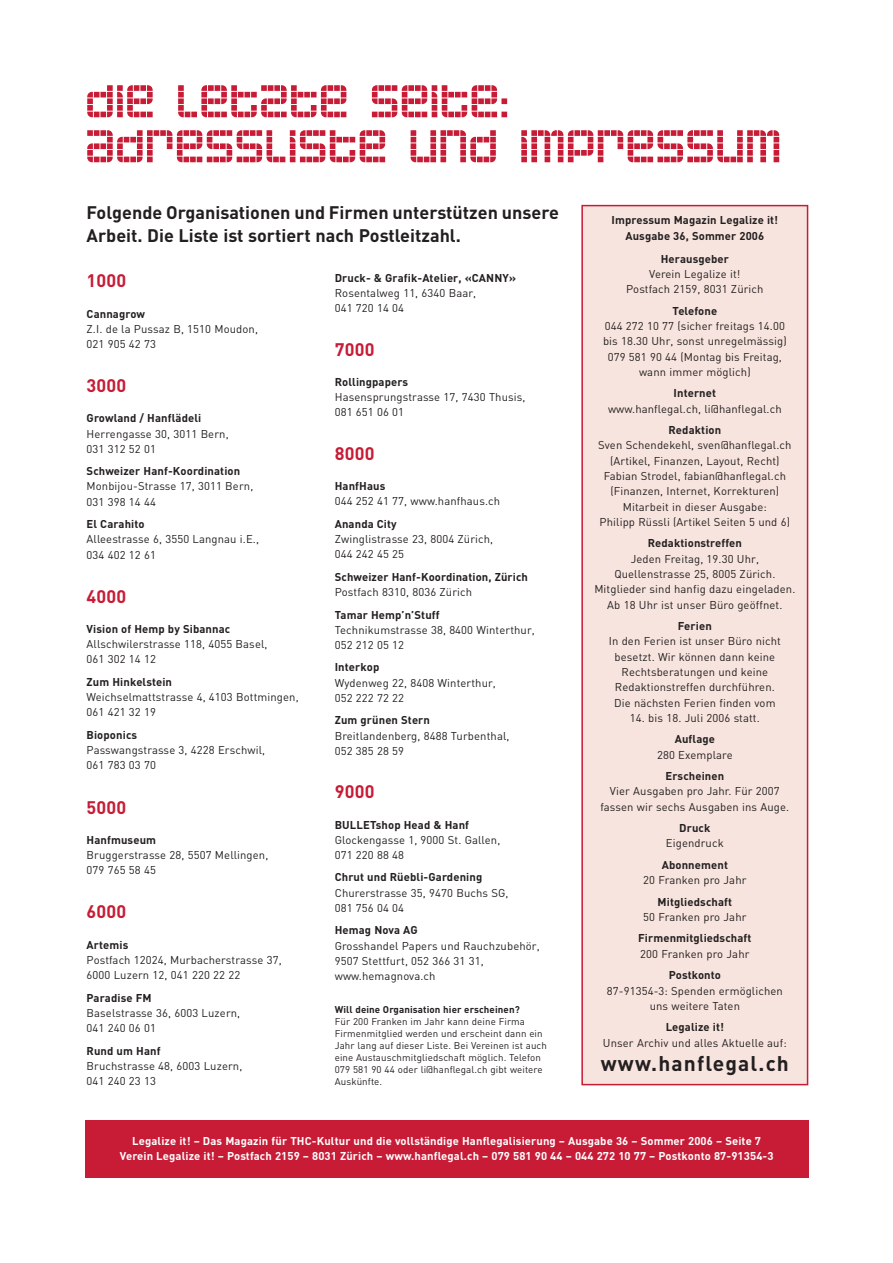
<style>
.page{position:relative;width:893px;height:1263px;background:#fff}
.page>*{position:absolute;margin:0;border:0;box-sizing:border-box;transform-origin:0 0}
.t1{font:60px/45px "Astronaut";color:#c71b36}
.t2{font:700 21px "DIN";letter-spacing:.055em;color:#231f20}
.t3{font:700 18px/22.5px "DIN";color:#231f20}
.t4{font:700 18px "DIN";letter-spacing:.01em;color:#c71b36}
.t5{font:11.25px/15.1px "DIN";letter-spacing:.01em;color:#231f20}
.t6{font:700 11.25px/15.3px "DIN";letter-spacing:.01em;color:#231f20;text-align:center}
.t7{font:700 11.25px/15.1px "DIN";letter-spacing:.01em;color:#fff;text-align:center}
.t8{font:9.75px/12px "DIN";letter-spacing:.01em;color:#231f20}
.t9{font:700 9.75px "DIN";letter-spacing:.01em;color:#231f20}
</style>
<div class="page">
<div style="left:85px;top:1121px;width:723px;height:57px;background:#c71b36"></div>
<div style="left:582px;top:206px;width:225px;height:879px;background:#f7e4de"></div>
<div style="left:581px;top:205px;width:227px;height:880px;border:2px solid #c71b36"></div>
<h1 class="t1" style="left:83px;top:74px;width:698px">die letzte seite: adressliste und impressum</h1>
<h3 class="t3" style="left:87px;top:203px;width:474px">Folgende Organisationen und Firmen unterstützen unsere<br>Arbeit. Die Liste ist sortiert nach Postleitzahl.</h3>
<h3 class="t4" style="left:87px;top:274px;width:41px">1000</h3>
<p class="t6" style="left:87px;top:307px;width:60px">Cannagrow</p>
<p class="t5" style="left:87px;top:322px;width:173px">Z.I. de la Pussaz B, 1510 Moudon,<br>021 905 42 73</p>
<h3 class="t4" style="left:87px;top:379px;width:41px">3000</h3>
<p class="t6" style="left:87px;top:412px;width:116px">Growland / Hanflädeli</p>
<p class="t5" style="left:87px;top:427px;width:143px">Herrengasse 30, 3011 Bern,<br>031 312 52 01</p>
<p class="t6" style="left:87px;top:465px;width:155px">Schweizer Hanf-Koordination</p>
<p class="t5" style="left:87px;top:480px;width:168px">Monbijou-Strasse 17, 3011 Bern,<br>031 398 14 44</p>
<p class="t6" style="left:87px;top:518px;width:60px">El Carahito</p>
<p class="t5" style="left:87px;top:533px;width:174px">Alleestrasse 6, 3550 Langnau i.E.,<br>034 402 12 61</p>
<h3 class="t4" style="left:87px;top:590px;width:41px">4000</h3>
<p class="t6" style="left:87px;top:622px;width:145px">Vision of Hemp by Sibannac</p>
<p class="t5" style="left:87px;top:638px;width:182px">Allschwilerstrasse 118, 4055 Basel,<br>061 302 14 12</p>
<p class="t6" style="left:87px;top:675px;width:87px">Zum Hinkelstein</p>
<p class="t5" style="left:87px;top:691px;width:213px">Weichselmattstrasse 4, 4103 Bottmingen,<br>061 421 32 19</p>
<p class="t6" style="left:87px;top:728px;width:52px">Bioponics</p>
<p class="t5" style="left:87px;top:744px;width:180px">Passwangstrasse 3, 4228 Erschwil,<br>061 783 03 70</p>
<h3 class="t4" style="left:87px;top:801px;width:41px">5000</h3>
<p class="t6" style="left:87px;top:833px;width:71px">Hanfmuseum</p>
<p class="t5" style="left:87px;top:849px;width:183px">Bruggerstrasse 28, 5507 Mellingen,<br>079 765 58 45</p>
<h3 class="t4" style="left:87px;top:906px;width:41px">6000</h3>
<p class="t6" style="left:87px;top:938px;width:43px">Artemis</p>
<p class="t5" style="left:87px;top:954px;width:196px">Postfach 12024, Murbacherstrasse 37,<br>6000 Luzern 12, 041 220 22 22</p>
<p class="t6" style="left:87px;top:991px;width:67px">Paradise FM</p>
<p class="t5" style="left:87px;top:1007px;width:155px">Baselstrasse 36, 6003 Luzern,<br>041 240 06 01</p>
<p class="t6" style="left:87px;top:1044px;width:75px">Rund um Hanf</p>
<p class="t5" style="left:87px;top:1059px;width:157px">Bruchstrasse 48, 6003 Luzern,<br>041 240 23 13</p>
<p class="t6" style="left:335px;top:271px;width:183px">Druck- &amp; Grafik-Atelier, «CANNY»</p>
<p class="t5" style="left:335px;top:287px;width:143px">Rosentalweg 11, 6340 Baar,<br>041 720 14 04</p>
<h3 class="t4" style="left:335px;top:343px;width:41px">7000</h3>
<p class="t6" style="left:335px;top:375px;width:75px">Rollingpapers</p>
<p class="t5" style="left:335px;top:391px;width:192px">Hasensprungstrasse 17, 7430 Thusis,<br>081 651 06 01</p>
<h3 class="t4" style="left:335px;top:447px;width:41px">8000</h3>
<p class="t6" style="left:335px;top:479px;width:52px">HanfHaus</p>
<p class="t5" style="left:335px;top:495px;width:167px">044 252 41 77, www.hanfhaus.ch</p>
<p class="t6" style="left:335px;top:517px;width:64px">Ananda City</p>
<p class="t5" style="left:335px;top:533px;width:160px">Zwinglistrasse 23, 8004 Zürich,<br>044 242 45 25</p>
<p class="t6" style="left:335px;top:570px;width:195px">Schweizer Hanf-Koordination, Zürich</p>
<p class="t5" style="left:335px;top:586px;width:139px">Postfach 8310, 8036 Zürich</p>
<p class="t6" style="left:335px;top:608px;width:106px">Tamar Hemp’n’Stuff</p>
<p class="t5" style="left:335px;top:623px;width:202px">Technikumstrasse 38, 8400 Winterthur,<br>052 212 05 12</p>
<p class="t6" style="left:335px;top:661px;width:46px">Interkop</p>
<p class="t5" style="left:335px;top:676px;width:163px">Wydenweg 22, 8408 Winterthur,<br>052 222 72 22</p>
<p class="t6" style="left:335px;top:714px;width:97px">Zum grünen Stern</p>
<p class="t5" style="left:335px;top:729px;width:176px">Breitlandenberg, 8488 Turbenthal,<br>052 385 28 59</p>
<h3 class="t4" style="left:335px;top:785px;width:41px">9000</h3>
<p class="t6" style="left:335px;top:818px;width:136px">BULLETshop Head &amp; Hanf</p>
<p class="t5" style="left:335px;top:833px;width:167px">Glockengasse 1, 9000 St. Gallen,<br>071 220 88 48</p>
<p class="t6" style="left:335px;top:871px;width:149px">Chrut und Rüebli-Gardening</p>
<p class="t5" style="left:335px;top:886px;width:175px">Churerstrasse 35, 9470 Buchs SG,<br>081 756 04 04</p>
<p class="t6" style="left:335px;top:924px;width:84px">Hemag Nova AG</p>
<p class="t5" style="left:335px;top:939px;width:206px">Grosshandel Papers und Rauchzubehör,<br>9507 Stettfurt, 052 366 31 31, www.hemagnova.ch</p>
<p class="t9" style="left:335px;top:1006px;width:186px">Will deine Organisation hier erscheinen?</p>
<p class="t8" style="left:335px;top:1017px;width:214px">Für 200 Franken im Jahr kann deine Firma Firmenmitglied werden und erscheint dann ein Jahr lang auf dieser Liste. Bei Vereinen ist auch eine Austauschmitgliedschaft möglich. Telefon 079 581 90 44 oder li@hanflegal.ch gibt weitere Auskünfte.</p>
<p class="t6" style="left:611px;top:214px;width:168px">Impressum Magazin Legalize it!<br>Ausgabe 36, Sommer 2006</p>
<p class="t6" style="left:660px;top:252px;width:70px">Herausgeber</p>
<p class="t5" style="left:626px;top:268px;width:139px;text-align:center">Verein Legalize it!<br>Postfach 2159, 8031 Zürich</p>
<p class="t6" style="left:672px;top:304px;width:46px">Telefone</p>
<p class="t5" style="left:603px;top:320px;width:185px;text-align:center">044 272 10 77 (sicher freitags 14.00 bis 18.30 Uhr, sonst unregelmässig)<br>079 581 90 44 (Montag bis Freitag, wann immer möglich)</p>
<p class="t6" style="left:673px;top:387px;width:44px">Internet</p>
<p class="t5" style="left:608px;top:402px;width:175px">www.hanflegal.ch, li@hanflegal.ch</p>
<p class="t6" style="left:668px;top:423px;width:54px">Redaktion</p>
<p class="t5" style="left:598px;top:439px;width:195px;text-align:center">Sven Schendekehl, sven@hanflegal.ch (Artikel, Finanzen, Layout, Recht)<br>Fabian Strodel, fabian@hanflegal.ch (Finanzen, Internet, Korrekturen)<br>Mitarbeit in dieser Ausgabe:<br>Philipp Rüssli (Artikel Seiten 5 und 6)</p>
<p class="t6" style="left:647px;top:537px;width:96px">Redaktionstreffen</p>
<p class="t5" style="left:594px;top:552px;width:202px;text-align:center">Jeden Freitag, 19.30 Uhr, Quellenstrasse 25, 8005 Zürich.<br>Mitglieder sind hanfig dazu eingeladen.<br>Ab 18 Uhr ist unser Büro geöffnet.</p>
<p class="t6" style="left:678px;top:619px;width:35px">Ferien</p>
<p class="t5" style="left:608px;top:635px;width:173px;text-align:center">In den Ferien ist unser Büro nicht besetzt. Wir können dann keine<br>Rechtsberatungen und keine<br>Redaktionstreffen durchführen.<br>Die nächsten Ferien finden vom</p>
<p class="t5" style="left:630px;top:712px;width:131px">14. bis 18. Juli 2006 statt.</p>
<p class="t6" style="left:674px;top:733px;width:42px">Auflage</p>
<p class="t5" style="left:657px;top:748px;width:77px">280 Exemplare</p>
<p class="t6" style="left:665px;top:769px;width:60px">Erscheinen</p>
<p class="t5" style="left:600px;top:785px;width:190px;text-align:center">Vier Ausgaben pro Jahr. Für 2007 fassen wir sechs Ausgaben ins Auge.</p>
<p class="t6" style="left:679px;top:821px;width:33px">Druck</p>
<p class="t5" style="left:666px;top:837px;width:59px">Eigendruck</p>
<p class="t6" style="left:661px;top:858px;width:68px">Abonnement</p>
<p class="t5" style="left:643px;top:874px;width:105px">20 Franken pro Jahr</p>
<p class="t6" style="left:657px;top:895px;width:76px">Mitgliedschaft</p>
<p class="t5" style="left:643px;top:911px;width:105px">50 Franken pro Jahr</p>
<p class="t6" style="left:638px;top:932px;width:115px">Firmenmitgliedschaft</p>
<p class="t5" style="left:640px;top:947px;width:111px">200 Franken pro Jahr</p>
<p class="t6" style="left:668px;top:969px;width:54px">Postkonto</p>
<p class="t5" style="left:607px;top:984px;width:177px;text-align:center">87-91354-3: Spenden ermöglichen uns weitere Taten</p>
<p class="t6" style="left:665px;top:1021px;width:60px">Legalize it!</p>
<p class="t5" style="left:603px;top:1036px;width:185px">Unser Archiv und alles Aktuelle auf:</p>
<h2 class="t2" style="left:601px;top:1056px;width:189px">www.hanflegal.ch</h2>
<p class="t7" style="left:120px;top:1134px;width:655px">Legalize it! – Das Magazin für THC-Kultur und die vollständige Hanflegalisierung – Ausgabe 36 – Sommer 2006 – Seite 7<br>Verein Legalize it! – Postfach 2159 – 8031 Zürich – www.hanflegal.ch – 079 581 90 44 – 044 272 10 77 – Postkonto 87-91354-3</p>
</div>
